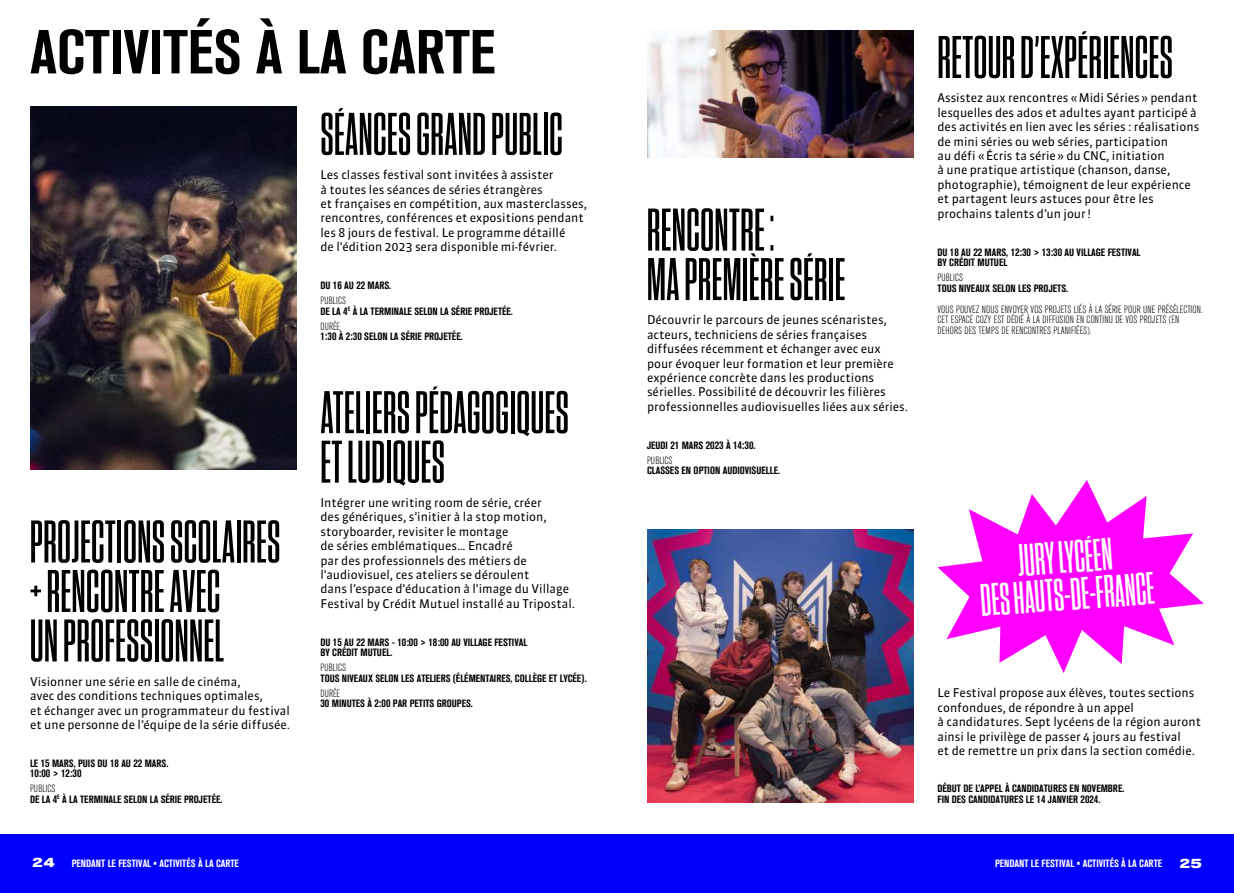
<style>
.page{position:relative;width:1234px;height:893px;background:#fff}
.page>*{position:absolute;margin:0;border:0;box-sizing:border-box;transform-origin:0 0}
.t1{font:700 condensed 61.5px "Akzidenz Grotesk BQ";color:#000}
.t2{font:60px/49.5px "Tungsten Compressed Semibld";letter-spacing:.01em;color:#000}
.t3{font:45.6px/36.9px "Tungsten Compressed Semibld";color:#fff;text-align:center}
.t4{font:700 expanded 13.5px "Akzidenz Grotesk Pro";color:#fff}
.t5{font:12px/14.4px "Sanuk";color:#000}
.t6{font:700 condensed 11.25px "Akzidenz Grotesk BQ";color:#000}
.t7{font:700 condensed 10.5px/10.5px "Akzidenz Grotesk BQ";color:#000}
.t8{font:300 10.5px/10.5px "Akzidenz Grot Con BQ";letter-spacing:.01em;color:#000}
.t9{font:700 condensed 10.5px "Akzidenz Grotesk BQ";color:#fff}
.s1{font-size:11.25px}
.s2{font-size:10.5px}
</style>
<div class="page">
<div style="left:0;top:834px;width:1233px;height:59px;background:#00f"></div>
<img style="left:647px;top:530px;width:266px;height:273px">
<svg style="left:937px;top:480px;width:266px;height:193px;fill:#f0f"></svg>
<img style="left:30px;top:107px;width:266px;height:362px">
<img style="left:647px;top:30px;width:266px;height:128px">
<h1 class="t1" style="left:30px;top:17px;width:466px">ACTIVITÉS À LA CARTE</h1>
<h2 class="t2" style="left:30px;top:520px;width:252px">PROJECTIONS SCOLAIRES + RENCONTRE AVEC<br>UN PROFESSIONNEL</h2>
<p class="t5" style="left:30px;top:674px;width:262px">Visionner une série en salle de cinéma,<br>avec des conditions techniques optimales,<br>et échanger avec un programmateur du festival et une personne de l’équipe de la série diffusée.</p>
<p class="t7" style="left:30px;top:758px;width:140px">LE <span class="s1">15</span> MARS, PUIS DU <span class="s1">18</span> AU <span class="s1">22</span> MARS.</p>
<p class="t6" style="left:30px;top:767px;width:53px">10:00 <span class="s2">&gt;</span> 12:30</p>
<p class="t8" style="left:30px;top:784px;width:27px">PUBLICS</p>
<p class="t7" style="left:30px;top:794px;width:194px">DE LA <span class="s1">4</span><sup>E</sup> À LA TERMINALE SELON LA SÉRIE PROJETÉE.</p>
<h2 class="t2" style="left:320px;top:112px;width:243px">SÉANCES GRAND PUBLIC</h2>
<p class="t5" style="left:320px;top:168px;width:268px">Les classes festival sont invitées à assister<br>à toutes les séances de séries étrangères<br>et françaises en compétition, aux masterclasses, rencontres, conférences et expositions pendant les 8 jours de festival. Le programme détaillé<br>de l’édition 2023 sera disponible mi-février.</p>
<p class="t7" style="left:320px;top:280px;width:72px">DU <span class="s1">16</span> AU <span class="s1">22</span> MARS.</p>
<p class="t8" style="left:320px;top:296px;width:27px">PUBLICS</p>
<p class="t7" style="left:320px;top:306px;width:194px">DE LA <span class="s1">4</span><sup>E</sup> À LA TERMINALE SELON LA SÉRIE PROJETÉE.</p>
<p class="t8" style="left:320px;top:321px;width:21px">DURÉE</p>
<p class="t7" style="left:320px;top:331px;width:144px"><span class="s1">1:30</span> À <span class="s1">2:30</span> SELON LA SÉRIE PROJETÉE.</p>
<h2 class="t2" style="left:320px;top:390px;width:249px">ATELIERS PÉDAGOGIQUES<br>ET LUDIQUES</h2>
<p class="t5" style="left:320px;top:495px;width:256px">Intégrer une writing room de série, créer<br>des génériques, s’initier à la stop motion, storyboarder, revisiter le montage<br>de séries emblématiques… Encadré<br>par des professionnels des métiers de l’audiovisuel, ces ateliers se déroulent<br>dans l’espace d’éducation à l’image du Village Festival by Crédit Mutuel installé au Tripostal.</p>
<p class="t7" style="left:320px;top:637px;width:208px">DU <span class="s1">15</span> AU <span class="s1">22</span> MARS - <span class="s1">10:00</span> &gt; <span class="s1">18:00</span> AU VILLAGE FESTIVAL<br>BY CRÉDIT MUTUEL.</p>
<p class="t8" style="left:320px;top:663px;width:27px">PUBLICS</p>
<p class="t7" style="left:320px;top:673px;width:267px">TOUS NIVEAUX SELON LES ATELIERS (ÉLÉMENTAIRES, COLLÈGE ET LYCÉE).</p>
<p class="t8" style="left:320px;top:688px;width:21px">DURÉE</p>
<p class="t7" style="left:320px;top:698px;width:154px"><span class="s1">30</span> MINUTES À <span class="s1">2:00</span> PAR PETITS GROUPES.</p>
<h2 class="t2" style="left:647px;top:208px;width:200px">RENCONTRE :<br>MA PREMIÈRE SÉRIE</h2>
<p class="t5" style="left:647px;top:313px;width:262px">Découvrir le parcours de jeunes scénaristes, acteurs, techniciens de séries françaises diffusées récemment et échanger avec eux pour évoquer leur formation et leur première expérience concrète dans les productions sérielles. Possibilité de découvrir les filières professionnelles audiovisuelles liées aux séries.</p>
<p class="t6" style="left:647px;top:438px;width:110px"><span class="s2">JEUDI</span> 21 <span class="s2">MARS</span> 2023 <span class="s2">À</span> 14:30.</p>
<p class="t8" style="left:647px;top:455px;width:27px">PUBLICS</p>
<p class="t7" style="left:647px;top:465px;width:134px">CLASSES EN OPTION AUDIOVISUELLE.</p>
<h2 class="t2" style="left:937px;top:35px;width:237px">RETOUR D’EXPÉRIENCES</h2>
<p class="t5" style="left:937px;top:91px;width:263px">Assistez aux rencontres «Midi Séries» pendant lesquelles des ados et adultes ayant participé à des activités en lien avec les séries : réalisations de mini séries ou web séries, participation<br>au défi «Écris ta série» du CNC, initiation<br>à une pratique artistique (chanson, danse, photographie), témoignent de leur expérience et partagent leurs astuces pour être les prochains talents d’un jour!</p>
<p class="t7" style="left:937px;top:247px;width:204px">DU <span class="s1">18</span> AU <span class="s1">22</span> MARS, <span class="s1">12:30</span> &gt; <span class="s1">13:30</span> AU VILLAGE FESTIVAL<br>BY CRÉDIT MUTUEL</p>
<p class="t8" style="left:937px;top:272px;width:27px">PUBLICS</p>
<p class="t7" style="left:937px;top:283px;width:132px">TOUS NIVEAUX SELON LES PROJETS.</p>
<p class="t8" style="left:937px;top:304px;width:266px">VOUS POUVEZ NOUS ENVOYER VOS PROJETS LIÉS À LA SÉRIE POUR UNE PRÉSÉLECTION.<br>CET ESPACE COZY EST DÉDIÉ À LA DIFFUSION EN CONTINU DE VOS PROJETS (EN<br>DEHORS DES TEMPS DE RENCONTRES PLANIFIÉES).</p>
<h3 class="t3" style="left:976px;top:547px;width:175px;rotate:-4deg">JURY LYCÉEN<br>DES HAUTS-DE-FRANCE</h3>
<p class="t5" style="left:937px;top:686px;width:265px">Le Festival propose aux élèves, toutes sections confondues, de répondre à un appel<br>à candidatures. Sept lycéens de la région auront ainsi le privilège de passer 4 jours au festival<br>et de remettre un prix dans la section comédie.</p>
<p class="t7" style="left:937px;top:784px;width:188px">DÉBUT DE L’APPEL À CANDIDATURES EN NOVEMBRE.<br>FIN DES CANDIDATURES LE <span class="s1">14</span> JANVIER <span class="s1">2024</span>.</p>
<p class="t9" style="left:72px;top:857px;width:169px">PENDANT LE FESTIVAL • ACTIVITÉS À LA CARTE</p>
<p class="t9" style="left:994px;top:857px;width:169px">PENDANT LE FESTIVAL • ACTIVITÉS À LA CARTE</p>
<p class="t4" style="left:32px;top:854px;width:25px">24</p>
<p class="t4" style="left:1178px;top:854px;width:25px">25</p>
</div>
